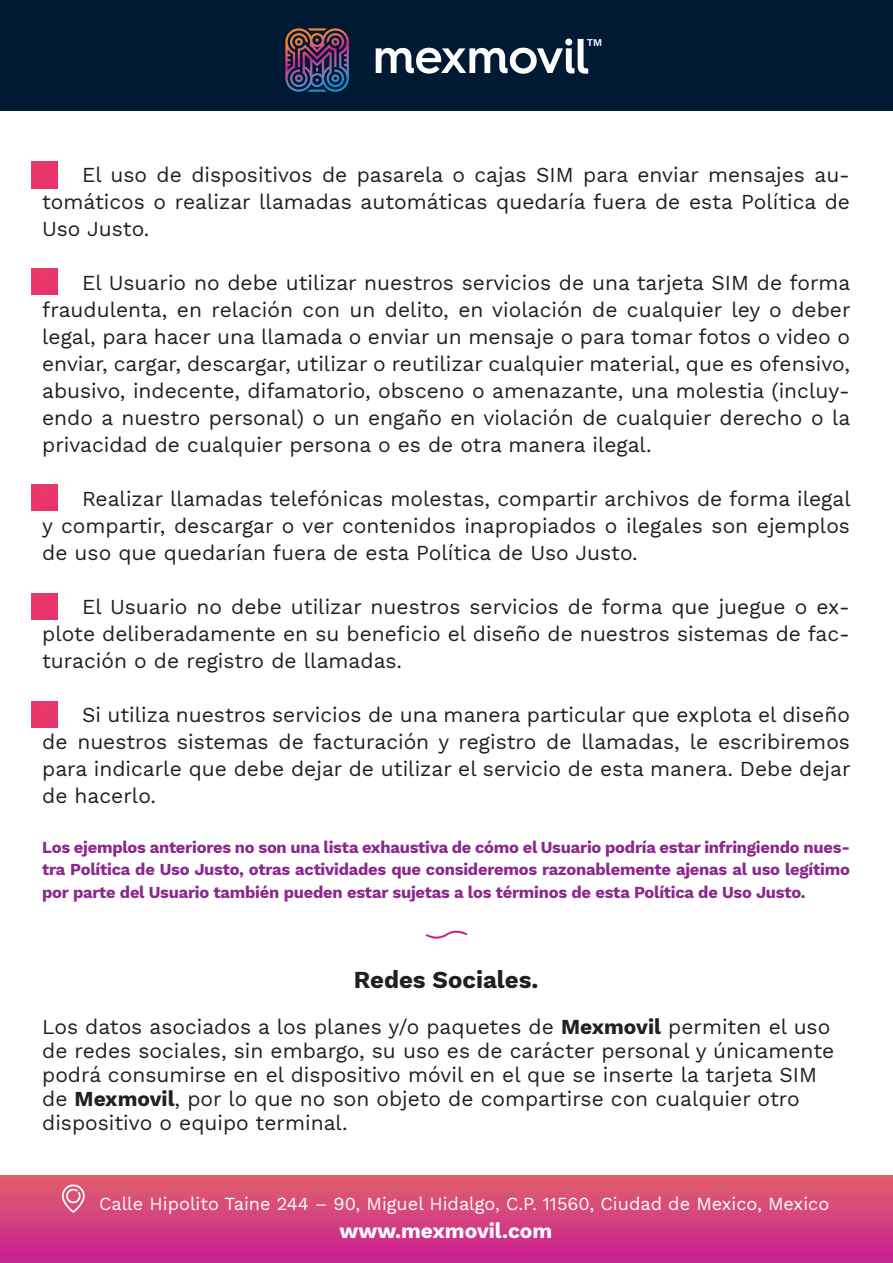
<style>
.page{position:relative;width:893px;height:1263px;background:#fff}
.page>*{position:absolute;margin:0;border:0;box-sizing:border-box;transform-origin:0 0}
.t1{font:700 24px "Work Sans";color:#231f20}
.t2{font:21px/27px "Work Sans";color:#231f20;text-align:justify}
.t3{font:700 21px "Work Sans";color:#fff}
.t4{font:18.15px "Work Sans";color:#fff}
.t5{font:700 16.5px/22.5px "Work Sans";letter-spacing:-.015em;color:#8c278f;text-align:justify}
.t6{font:600 10.2px "Work Sans";color:#fff}
.s1{font-weight:700}
</style>
<div class="page">
<div style="left:0;top:0;width:893px;height:111px;background:#001a34"></div>
<svg style="left:376px;top:39px;width:212px;height:35px"></svg>
<img style="left:285px;top:28px;width:64px;height:64px">
<div style="left:0;top:1175px;width:893px;height:88px;background:linear-gradient(to bottom,#e0616d,#c92092)"></div>
<svg style="left:62px;top:1184px;width:23px;height:29px"></svg>
<img style="left:32px;top:162px;width:26px;height:26px">
<img style="left:32px;top:268px;width:26px;height:26px">
<img style="left:32px;top:485px;width:26px;height:26px">
<img style="left:32px;top:593px;width:26px;height:26px">
<img style="left:32px;top:701px;width:26px;height:27px">
<svg style="left:426px;top:930px;width:41px;height:9px"></svg>
<p class="t6" style="left:587px;top:34px;width:17px">TM</p>
<p class="t2" style="left:42px;top:161px;width:809px">▪ El uso de dispositivos de pasarela o cajas SIM para enviar mensajes au&shy;tomáticos o realizar llamadas automáticas quedaría fuera de esta Política de Uso Justo.</p>
<p class="t2" style="left:42px;top:269px;width:810px">▪ El Usuario no debe utilizar nuestros servicios de una tarjeta SIM de forma fraudulenta, en relación con un delito, en violación de cualquier ley o deber legal, para hacer una llamada o enviar un mensaje o para tomar fotos o video o enviar, cargar, descargar, utilizar o reutilizar cualquier material, que es ofensivo, abusivo, indecente, difamatorio, obsceno o amenazante, una molestia (incluy&shy;endo a nuestro personal) o un engaño en violación de cualquier derecho o la privacidad de cualquier persona o es de otra manera ilegal.</p>
<p class="t2" style="left:42px;top:485px;width:810px">▪ Realizar llamadas telefónicas molestas, compartir archivos de forma ilegal y compartir, descargar o ver contenidos inapropiados o ilegales son ejemplos de uso que quedarían fuera de esta Política de Uso Justo.</p>
<p class="t2" style="left:42px;top:593px;width:809px">▪ El Usuario no debe utilizar nuestros servicios de forma que juegue o ex&shy;plote deliberadamente en su beneficio el diseño de nuestros sistemas de fac&shy;turación o de registro de llamadas.</p>
<p class="t2" style="left:42px;top:701px;width:810px">▪ Si utiliza nuestros servicios de una manera particular que explota el diseño de nuestros sistemas de facturación y registro de llamadas, le escribiremos para indicarle que debe dejar de utilizar el servicio de esta manera. Debe dejar de hacerlo.</p>
<p class="t5" style="left:42px;top:835px;width:809px">Los ejemplos anteriores no son una lista exhaustiva de cómo el Usuario podría estar infringiendo nues&shy;tra Política de Uso Justo, otras actividades que consideremos razonablemente ajenas al uso legítimo por parte del Usuario también pueden estar sujetas a los términos de esta Política de Uso Justo.</p>
<p class="t1" style="left:354px;top:961px;width:186px">Redes Sociales.</p>
<p class="t2" style="left:42px;top:1014px;width:794px;line-height:24px;text-align:left">Los datos asociados a los planes y/o paquetes de <span class="s1">Mexmovil</span> permiten el uso de redes sociales, sin embargo, su uso es de carácter personal y únicamente podrá consumirse en el dispositivo móvil en el que se inserte la tarjeta SIM de <span class="s1">Mexmovil</span>, por lo que no son objeto de compartirse con cualquier otro dispositivo o equipo terminal.</p>
<p class="t4" style="left:99px;top:1190px;width:732px">Calle Hipolito Taine 244 – 90, Miguel Hidalgo, C.P. 11560, Ciudad de Mexico, Mexico</p>
<p class="t3" style="left:340px;top:1214px;width:214px">www.mexmovil.com</p>
</div>
